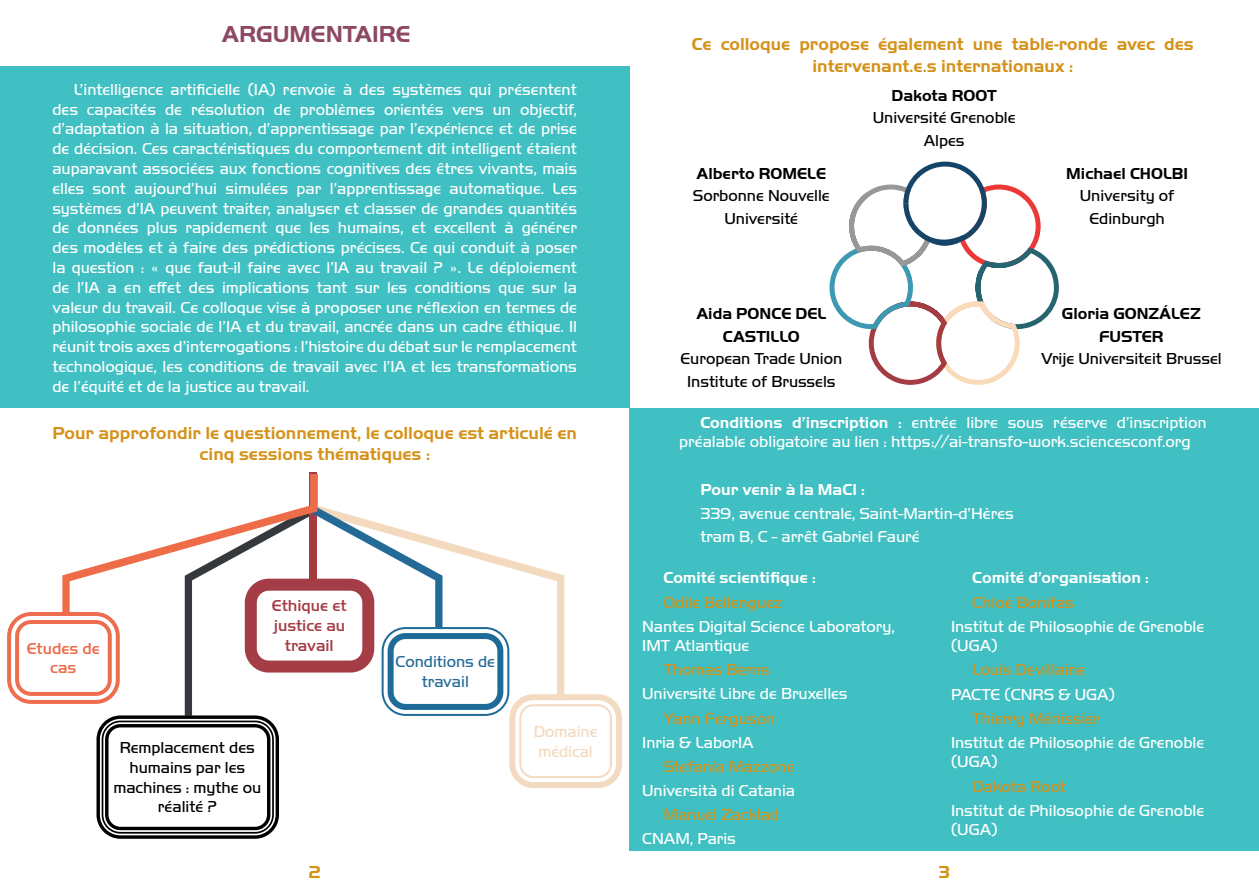
<style>
.page{position:relative;width:1259px;height:893px;background:#fff}
.page>*{position:absolute;margin:0;border:0;box-sizing:border-box;transform-origin:0 0}
.t1{font:700 24px "Handel Got D";color:#8d4964}
.t2{font:700 18px/21.6px "Handel Got D";color:#d5921a;text-align:center}
.t3{font:300 16.5px/19.8px "Handel Got D";color:#fff}
.t4{font:300 16.5px/22.5px "Handel Got D";color:#000;text-align:center}
.t5{font:300 16.5px "Handel Got D";color:#d5921a}
.t6{font:700 16.5px/22.5px "Handel Got D";color:#000;text-align:center}
.t7{font:700 16.5px "Handel Got D";color:#fff}
.t8{font:500 16.5px/19.8px "Handel Got D";color:#a53d44;text-align:center}
.t9{font:300 16.5px/19.8px "Handel Got D";color:#246b98;text-align:center}
.t10{font:300 16.5px/19.8px "Handel Got D";color:#f3dabe}
.t11{font:500 16.5px/19.8px "Handel Got D";letter-spacing:-.005em;color:#ed6c4a;text-align:center}
.s1{font-weight:700}
</style>
<div class="page">
<div style="left:629px;top:408px;width:630px;height:442px;background:#40c0c2"></div>
<svg style="left:829px;top:162px;width:230px;height:223px"></svg>
<div style="left:0;top:67px;width:629px;height:341px;background:#40c0c2"></div>
<svg style="left:442px;top:541px;width:122px;height:175px"></svg>
<div style="left:309px;top:472px;width:8px;height:107px;background:#a43d43"></div>
<svg style="left:62px;top:474px;width:380px;height:241px"></svg>
<div style="left:13px;top:618px;width:101px;height:80px;background:#fff;border-radius:18px"></div>
<div style="left:7px;top:612px;width:113px;height:92px;border:4px solid #ed6d4f;border-radius:22px"></div>
<div style="left:15px;top:620px;width:97px;height:76px;border:4px solid #ed6d4f;border-radius:14px"></div>
<div style="left:96px;top:715px;width:183px;height:124px;border:3px solid #000;border-radius:22px"></div>
<div style="left:102px;top:721px;width:172px;height:113px;border:2px solid #000;border-radius:18px"></div>
<div style="left:105px;top:724px;width:165px;height:106px;border:3px solid #000;border-radius:14px"></div>
<div style="left:251px;top:585px;width:117px;height:81px;background:#fff;border-radius:18px"></div>
<div style="left:245px;top:579px;width:129px;height:93px;border:12px solid #a43d45;border-radius:18px"></div>
<div style="left:387px;top:633px;width:116px;height:77px;background:#fff;border-radius:18px"></div>
<div style="left:381px;top:627px;width:128px;height:89px;border:2px solid #1e6b98;border-radius:23px"></div>
<div style="left:387px;top:633px;width:116px;height:77px;border:6px solid #1e6b98;border-radius:15px"></div>
<div style="left:515px;top:700px;width:101px;height:82px;background:#fff;border-radius:18px"></div>
<div style="left:509px;top:694px;width:113px;height:94px;border:6px solid #f3dbc2;border-radius:21px"></div>
<div style="left:519px;top:704px;width:93px;height:74px;border:2px solid #f3dbc2;border-radius:13px"></div>
<h1 class="t1" style="left:222px;top:20px;width:190px">ARGUMENTAIRE</h1>
<p class="t3" style="left:52px;top:80px;width:526px;text-align:justify;text-indent:21px">L’intelligence artificielle (IA) renvoie à des systèmes qui présentent des capacités de résolution de problèmes orientés vers un objectif, d’adaptation à la situation, d’apprentissage par l’expérience et de prise de décision. Ces caractéristiques du comportement dit intelligent étaient auparavant associées aux fonctions cognitives des êtres vivants, mais elles sont aujourd’hui simulées par l’apprentissage automatique. Les systèmes d’IA peuvent traiter, analyser et classer de grandes quantités de données plus rapidement que les humains, et excellent à générer des modèles et à faire des prédictions précises. Ce qui conduit à poser la question : « que faut-il faire avec l’IA au travail ? ». Le déploiement de l’IA a en effet des implications tant sur les conditions que sur la valeur du travail. Ce colloque vise à proposer une réflexion en termes de philosophie sociale de l’IA et du travail, ancrée dans un cadre éthique. Il réunit trois axes d’interrogations : l’histoire du débat sur le remplacement technologique, les conditions de travail avec l’IA et les transformations de l’équité et de la justice au travail.</p>
<p class="t2" style="left:52px;top:422px;width:526px">Pour approfondir le questionnement, le colloque est articulé en cinq sessions thématiques :</p>
<p class="t11" style="left:27px;top:638px;width:75px">Etudes de cas</p>
<p class="t8" style="left:272px;top:596px;width:76px">Ethique et justice au travail</p>
<p class="t4" style="left:113px;top:738px;width:149px;line-height:19.8px">Remplacement des humains par les machines : mythe ou réalité ?</p>
<p class="t9" style="left:396px;top:652px;width:101px">Conditions de travail</p>
<p class="t10" style="left:533px;top:721px;width:65px">Domaine médical</p>
<p class="t2" style="left:692px;top:33px;width:503px">Ce colloque propose également une table-ronde avec des intervenant.e.s internationaux :</p>
<p class="t6" style="left:696px;top:162px;width:131px">Alberto ROMELE</p>
<p class="t4" style="left:693px;top:185px;width:138px">Sorbonne Nouvelle<br>Université</p>
<p class="t6" style="left:696px;top:303px;width:131px">Aida PONCE DEL<br>CASTILLO</p>
<p class="t4" style="left:680px;top:348px;width:163px">European Trade Union<br>Institute of Brussels</p>
<p class="t6" style="left:891px;top:84px;width:107px">Dakota ROOT</p>
<p class="t4" style="left:873px;top:107px;width:144px">Université Grenoble<br>Alpes</p>
<p class="t6" style="left:1066px;top:162px;width:123px">Michael CHOLBI</p>
<p class="t4" style="left:1080px;top:185px;width:96px">University of<br>Edinburgh</p>
<p class="t6" style="left:1062px;top:303px;width:140px">Gloria GONZÁLEZ<br>FUSTER</p>
<p class="t4" style="left:1041px;top:348px;width:182px">Vrije Universiteit Brussel</p>
<p class="t3" style="left:679px;top:413px;width:529px;text-indent:21px"><span class="s1">Conditions d’inscription :</span> entrée libre sous réserve d’inscription préalable obligatoire au lien : https://ai-transfo-work.sciencesconf.org</p>
<p class="t7" style="left:700px;top:480px;width:166px">Pour venir à la MaCI :</p>
<p class="t3" style="left:700px;top:501px;width:315px;line-height:23.7px">339, avenue centrale, Saint-Martin-d’Hères tram B, C - arrêt Gabriel Fauré</p>
<p class="t7" style="left:663px;top:569px;width:154px">Comité scientifique :</p>
<p class="t5" style="left:663px;top:593px;width:120px">Odile Bellenguez</p>
<p class="t3" style="left:642px;top:616px;width:254px">Nantes Digital Science Laboratory,<br>IMT Atlantique</p>
<p class="t5" style="left:663px;top:661px;width:108px">Thomas Berns</p>
<p class="t3" style="left:642px;top:684px;width:207px">Université Libre de Bruxelles</p>
<p class="t5" style="left:663px;top:709px;width:113px">Yann Ferguson</p>
<p class="t3" style="left:642px;top:732px;width:113px">Inria &amp; LaborIA</p>
<p class="t5" style="left:663px;top:757px;width:133px">Stefania Mazzone</p>
<p class="t3" style="left:642px;top:780px;width:154px">Università di Catania</p>
<p class="t5" style="left:663px;top:805px;width:117px">Manuel Zacklad</p>
<p class="t3" style="left:642px;top:829px;width:95px">CNAM, Paris</p>
<p class="t7" style="left:972px;top:569px;width:178px">Comité d’organisation :</p>
<p class="t5" style="left:972px;top:593px;width:103px">Chloé Bonifas</p>
<p class="t3" style="left:951px;top:616px;width:255px">Institut de Philosophie de Grenoble (UGA)</p>
<p class="t5" style="left:972px;top:661px;width:115px">Louis Devillaine</p>
<p class="t3" style="left:951px;top:684px;width:165px">PACTE (CNRS &amp; UGA)</p>
<p class="t5" style="left:972px;top:709px;width:129px">Thierry Ménissier</p>
<p class="t3" style="left:951px;top:732px;width:255px">Institut de Philosophie de Grenoble (UGA)</p>
<p class="t5" style="left:972px;top:777px;width:95px">Dakota Root</p>
<p class="t3" style="left:951px;top:800px;width:255px">Institut de Philosophie de Grenoble (UGA)</p>
<p class="t2" style="left:309px;top:861px;width:13px">2</p>
<p class="t2" style="left:938px;top:861px;width:13px">3</p>
</div>
